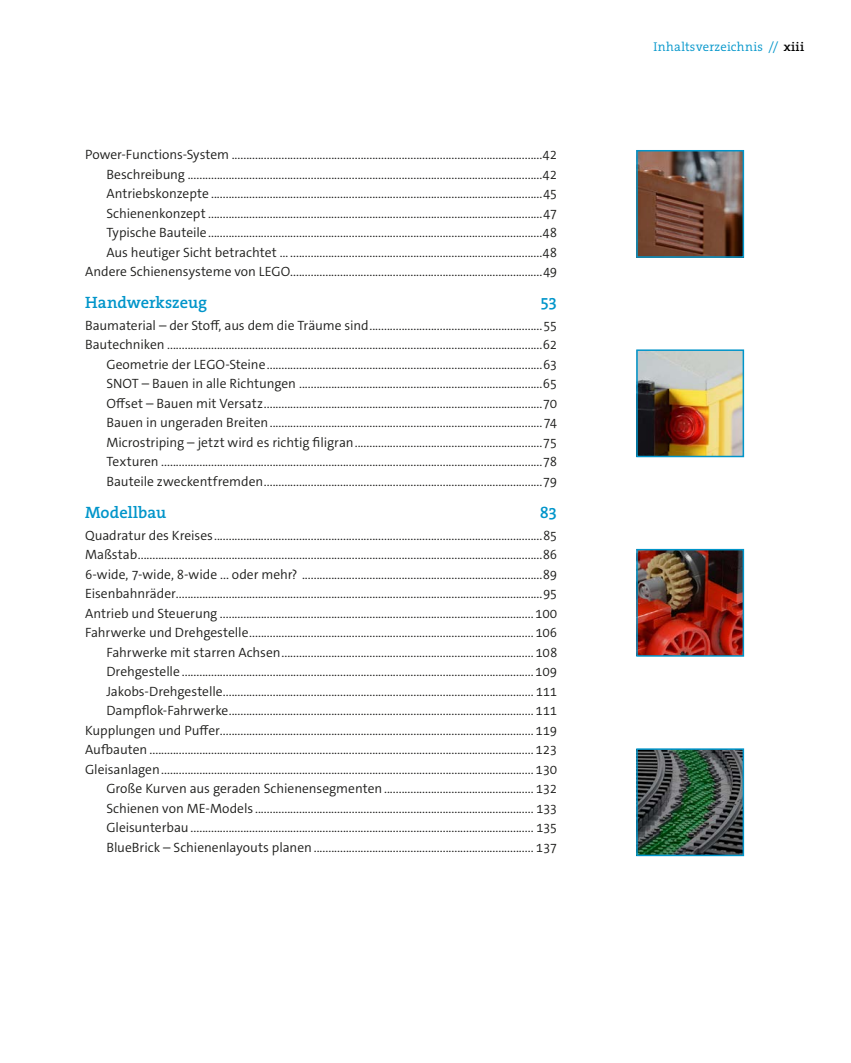
<style>
.page{position:relative;width:851px;height:1063px;background:#fff}
.page>*{position:absolute;margin:0;border:0;box-sizing:border-box;transform-origin:0 0}
.t1{font:16.5px "The Serif LP6 Se Bld";color:#0095ca}
.t2{font:300 13.5px/19.5px "The Sans C4 s";letter-spacing:-.005em;color:#1d1d1b;text-align:right}
.t3{font:12.75px "The Serif LP4 Se Lig";letter-spacing:.015em;color:#0095ca}
.s1{font-family:"The Serif LP6 Se Bld";color:#000}
</style>
<div class="page">
<img style="left:639px;top:153px;width:102px;height:102px">
<div style="left:636px;top:150px;width:108px;height:108px;border:2px solid #0095ca"></div>
<img style="left:639px;top:751px;width:102px;height:102px">
<div style="left:636px;top:748px;width:108px;height:108px;border:2px solid #0095ca"></div>
<img style="left:639px;top:352px;width:102px;height:102px">
<div style="left:636px;top:349px;width:108px;height:108px;border:2px solid #0095ca"></div>
<img style="left:639px;top:552px;width:102px;height:102px">
<div style="left:636px;top:549px;width:108px;height:108px;border:2px solid #0095ca"></div>
<p class="t2" style="left:85px;top:145px;width:474px">Power-Functions-System ..........................................................................................................42<br>Beschreibung .........................................................................................................................42<br>Antriebskonzepte .................................................................................................................45<br>Schienenkonzept ..................................................................................................................47<br>Typische Bauteile..................................................................................................................48<br>Aus heutiger Sicht betrachtet …......................................................................................48<br>Andere Schienensysteme von LEGO......................................................................................49</p>
<p class="t1" style="left:85px;top:292px;width:124px">Handwerkszeug</p>
<p class="t1" style="left:540px;top:292px;width:19px">53</p>
<p class="t2" style="left:85px;top:316px;width:473px">Baumaterial – der Stoff, aus dem die Träume sind...........................................................55<br>Bautechniken ................................................................................................................................62<br>Geometrie der LEGO-Steine..............................................................................................63<br>SNOT – Bauen in alle Richtungen ...................................................................................65<br>Offset – Bauen mit Versatz...............................................................................................70<br>Bauen in ungeraden Breiten.............................................................................................74<br>Microstriping – jetzt wird es richtig filigran................................................................75<br>Texturen ..................................................................................................................................78<br>Bauteile zweckentfremden...............................................................................................79</p>
<p class="t1" style="left:85px;top:502px;width:82px">Modellbau</p>
<p class="t1" style="left:539px;top:502px;width:19px">83</p>
<p class="t2" style="left:85px;top:526px;width:474px">Quadratur des Kreises................................................................................................................85<br>Maßstab..........................................................................................................................................86<br>6-wide, 7-wide, 8-wide ... oder mehr? ..................................................................................89<br>Eisenbahnräder.............................................................................................................................95<br>Antrieb und Steuerung ...........................................................................................................100<br>Fahrwerke und Drehgestelle.................................................................................................106<br>Fahrwerke mit starren Achsen......................................................................................108<br>Drehgestelle ........................................................................................................................109<br>Jakobs-Drehgestelle.......................................................................................................... 111<br>Dampflok-Fahrwerke........................................................................................................ 111<br>Kupplungen und Puffer........................................................................................................... 119<br>Aufbauten ................................................................................................................................... 123<br>Gleisanlagen............................................................................................................................... 130<br>Große Kurven aus geraden Schienensegmenten................................................... 132<br>Schienen von ME-Models ............................................................................................... 133<br>Gleisunterbau..................................................................................................................... 135<br>BlueBrick – Schienenlayouts planen........................................................................... 137</p>
<p class="t3" style="left:653px;top:38px;width:152px">Inhaltsverzeichnis // <span class="s1">xiii</span></p>
</div>
